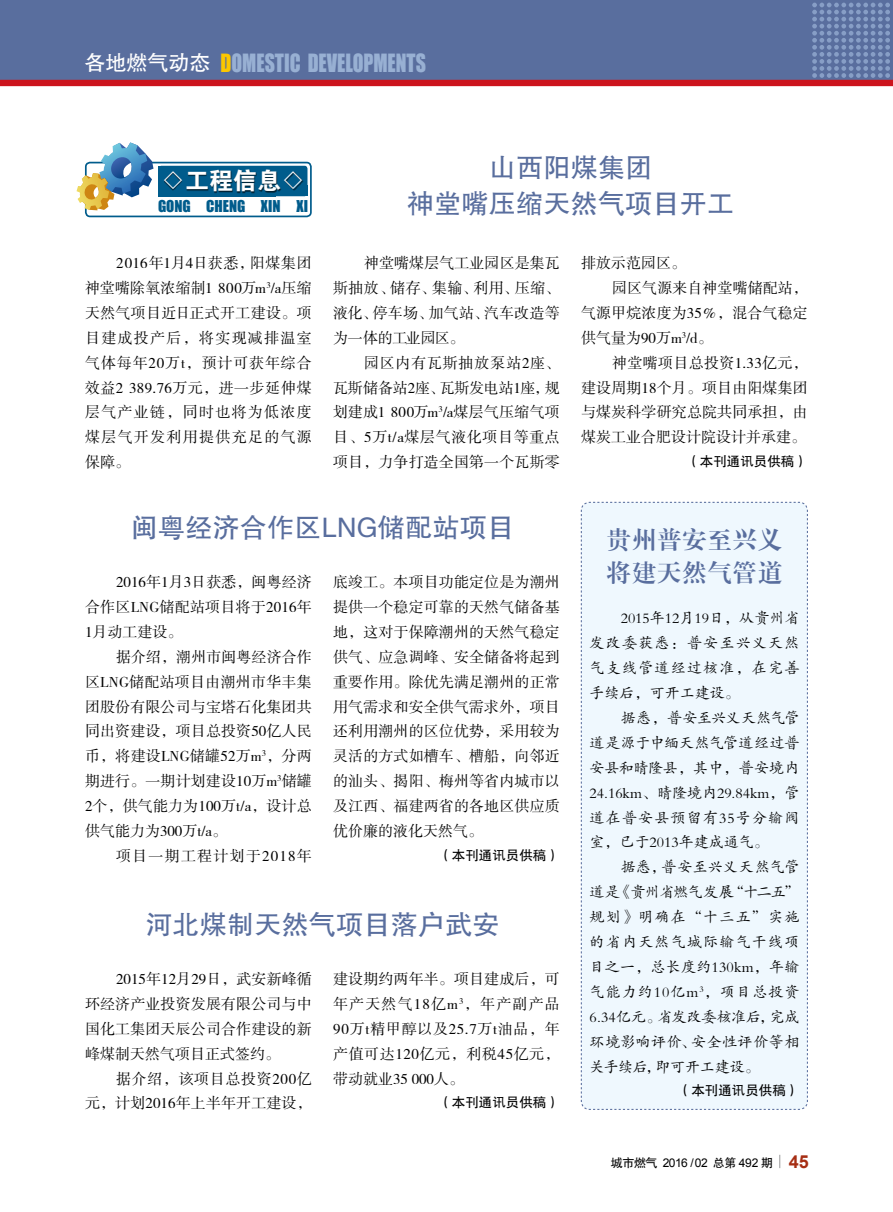
<style>
.page{position:relative;width:893px;height:1212px;background:#fff}
.page>*{position:absolute;margin:0;border:0;box-sizing:border-box;transform-origin:0 0}
.t1{font:27px/36px "FZHTJW GB1 0";letter-spacing:.01em;color:#596e9e;text-align:center}
.t2{font:24px/33px "FZXBSJW GB1 0";letter-spacing:.05em;color:#596e9e}
.t3{font:24px "FZDHTJW GB1 0";color:#fff}
.t4{font:23.1px "Impact";color:#98b0d3;scale:.86 1}
.t5{font:15px/24.9px "FZSSJW GB1 0";letter-spacing:.01em;color:#000;text-align:justify}
.t6{font:15px/24.9px "FZKTJW GB1 0";letter-spacing:.01em;color:#000;text-align:justify}
.t7{font:15px "Impact";color:#005c8c}
.t8{font:15px "FZSSJW GB1 0";letter-spacing:.08em;color:#000}
.t9{font:13.5px "FZHTJW GB1 0";color:#000}
.t10{font:12px "Arial";letter-spacing:-.04em;color:#000}
.s1{font-family:"FZHTJW GB1 0";font-size:21px;color:#fff}
.s2{color:#fcc700}
.s3{font-family:"FZHTJW GB1 0"}
.s4{font-weight:700;font-size:18px;color:#a62e14}
</style>
<div class="page">
<div style="left:0;top:0;width:893px;height:82px;background:#596e9e"></div>
<div style="left:0;top:80px;width:893px;height:6px;background:#cc141d"></div>
<svg style="left:812px;top:3px;width:78px;height:75px"></svg>
<svg style="left:779px;top:1155px;width:1px;height:13px"></svg>
<div style="left:580px;top:501px;width:228px;height:609px;background:#eff8fe"></div>
<div style="left:85px;top:162px;width:227px;height:55px;border:2px solid #005c8c;border-radius:4px"></div>
<div style="left:158px;top:166px;width:149px;height:30px;background:#005c8c;border-radius:3px"></div>
<div style="left:158px;top:166px;width:118px;height:30px;background:#005c8c"></div>
<div style="left:164px;top:170px;width:175px;height:42px;background:#000;opacity:.65"></div>
<svg style="left:77px;top:142px;width:77px;height:68px"></svg>
<h3 class="t4" style="left:85px;top:45px;width:398px"><span class="s1">各地燃气动态</span> <span class="s2">D</span>OMESTIC DEVELOPMENTS</h3>
<h2 class="t3" style="left:161px;top:168px;width:146px">◇工程信息◇</h2>
<p class="t7" style="left:158px;top:195px;width:151px">GONG CHENG XIN XI</p>
<p class="t5" style="left:85px;top:251px;width:228px;text-indent:31px">2016年1月4日获悉，阳煤集团神堂嘴除氧浓缩制1 800万m<sup>3</sup>/a压缩天然气项目近日正式开工建设。项目建成投产后，将实现减排温室气体每年20万t，预计可获年综合效益2 389.76万元，进一步延伸煤层气产业链，同时也将为低浓度煤层气开发利用提供充足的气源保障。</p>
<h1 class="t1" style="left:407px;top:150px;width:328px">山西阳煤集团<br>神堂嘴压缩天然气项目开工</h1>
<p class="t5" style="left:333px;top:251px;width:228px;text-indent:31px">神堂嘴煤层气工业园区是集瓦斯抽放、储存、集输、利用、压缩、液化、停车场、加气站、汽车改造等为一体的工业园区。</p>
<p class="t5" style="left:333px;top:351px;width:228px;text-indent:31px">园区内有瓦斯抽放泵站2座、瓦斯储备站2座、瓦斯发电站1座，规划建成1 800万m<sup>3</sup>/a煤层气压缩气项目、5万t/a煤层气液化项目等重点项目，力争打造全国第一个瓦斯零</p>
<p class="t5" style="left:581px;top:251px;width:106px">排放示范园区。</p>
<p class="t5" style="left:612px;top:276px;width:197px">园区气源来自神堂嘴储配站，</p>
<p class="t5" style="left:581px;top:301px;width:228px">气源甲烷浓度为35％，混合气稳定</p>
<p class="t5" style="left:581px;top:326px;width:133px">供气量为90万m<sup>3</sup>/d。</p>
<p class="t5" style="left:612px;top:351px;width:197px">神堂嘴项目总投资1.33亿元，</p>
<p class="t5" style="left:581px;top:376px;width:228px">建设周期18个月。项目由阳煤集团</p>
<p class="t5" style="left:581px;top:401px;width:228px">与煤炭科学研究总院共同承担，由</p>
<p class="t5" style="left:581px;top:426px;width:226px">煤炭工业合肥设计院设计并承建。</p>
<p class="t9" style="left:686px;top:454px;width:123px">（本刊通讯员供稿）</p>
<h1 class="t1" style="left:131px;top:510px;width:385px">闽粤经济合作区LNG储配站项目</h1>
<p class="t5" style="left:333px;top:570px;width:228px">底竣工。本项目功能定位是为潮州提供一个稳定可靠的天然气储备基地，这对于保障潮州的天然气稳定供气、应急调峰、安全储备将起到重要作用。除优先满足潮州的正常用气需求和安全供气需求外，项目还利用潮州的区位优势，采用较为灵活的方式如槽车、槽船，向邻近的汕头、揭阳、梅州等省内城市以及江西、福建两省的各地区供应质优价廉的液化天然气。</p>
<p class="t9" style="left:438px;top:847px;width:123px">（本刊通讯员供稿）</p>
<p class="t5" style="left:85px;top:570px;width:228px;text-indent:31px">2016年1月3日获悉，闽粤经济合作区LNG储配站项目将于2016年1月动工建设。</p>
<p class="t5" style="left:85px;top:645px;width:228px;text-indent:31px">据介绍，潮州市闽粤经济合作区LNG储配站项目由潮州市华丰集团股份有限公司与宝塔石化集团共同出资建设，项目总投资50亿人民币，将建设LNG储罐52万m<sup>3</sup>，分两期进行。一期计划建设10万m<sup>3</sup>储罐2个，供气能力为100万t/a，设计总供气能力为300万t/a。</p>
<p class="t8" style="left:116px;top:848px;width:197px">项目一期工程计划于2018年</p>
<h1 class="t1" style="left:145px;top:907px;width:356px">河北煤制天然气项目落户武安</h1>
<p class="t5" style="left:333px;top:967px;width:228px">建设期约两年半。项目建成后，可年产天然气18亿m<sup>3</sup>，年产副产品90万t精甲醇以及25.7万t油品，年产值可达120亿元，利税45亿元，带动就业35 000人。</p>
<p class="t9" style="left:438px;top:1095px;width:123px">（本刊通讯员供稿）</p>
<p class="t5" style="left:85px;top:967px;width:228px;text-indent:31px">2015年12月29日，武安新峰循环经济产业投资发展有限公司与中国化工集团天辰公司合作建设的新峰煤制天然气项目正式签约。</p>
<p class="t5" style="left:85px;top:1067px;width:228px;text-align:right">据介绍，该项目总投资200亿<br>元，计划2016年上半年开工建设，</p>
<h2 class="t2" style="left:607px;top:524px;width:177px">贵州普安至兴义将建天然气管道</h2>
<p class="t6" style="left:590px;top:606px;width:211px;text-indent:31px">2015年12月19日，从贵州省发改委获悉：普安至兴义天然气支线管道经过核准，在完善手续后，可开工建设。</p>
<p class="t6" style="left:590px;top:706px;width:211px;text-indent:31px">据悉，普安至兴义天然气管道是源于中缅天然气管道经过普安县和晴隆县，其中，普安境内24.16km、晴隆境内29.84km，管道在普安县预留有35号分输阀室，已于2013年建成通气。</p>
<p class="t6" style="left:590px;top:855px;width:211px;text-indent:31px">据悉，普安至兴义天然气管道是《贵州省燃气发展“十二五”规划》明确在“十三五”实施的省内天然气城际输气干线项目之一，总长度约130km，年输气能力约10亿m<sup>3</sup>，项目总投资6.34亿元。省发改委核准后，完成环境影响评价、安全性评价等相关手续后，即可开工建设。</p>
<p class="t9" style="left:678px;top:1083px;width:123px">（本刊通讯员供稿）</p>
<p class="t10" style="left:611px;top:1155px;width:199px"><span class="s3">城市燃气</span> 2016 / 02 <span class="s3">总第</span> 492 <span class="s3">期</span> <span class="s4">45</span></p>
</div>
